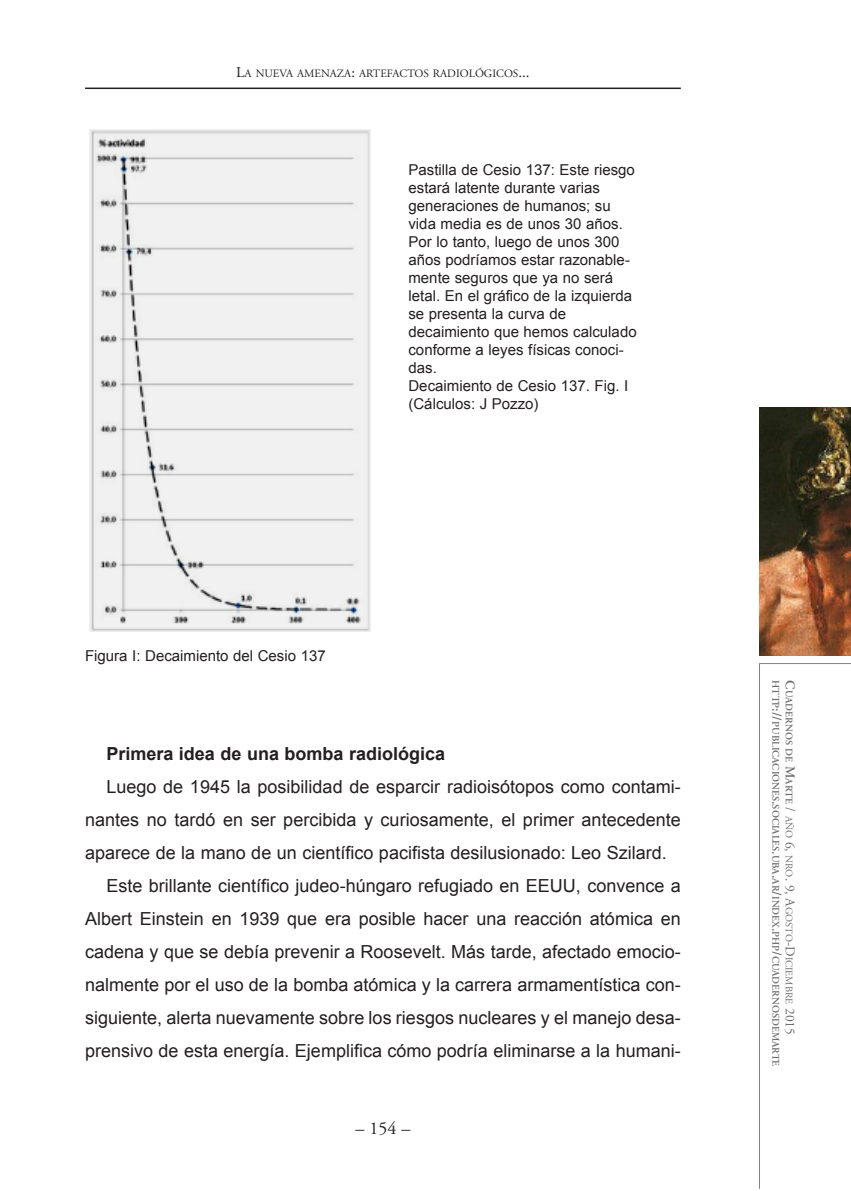
<style>
.page{position:relative;width:851px;height:1191px;background:#fff}
.page>*{position:absolute;margin:0;border:0;box-sizing:border-box;transform-origin:0 0}
.t1{font:18px "Arial";color:#231f20}
.t2{font:700 18px "Arial";color:#231f20}
.t3{font:18px "Adobe Garamond";color:#231f20}
.t4{font:15px/18px "Arial";color:#231f20}
.t5{font:11.25px "Adobe Garamond";color:#231f20}
.t6{font:600 10.2px/13.4px "Adobe Garamond";color:#6c6d70}
.s1{font-size:15px}
.s2{font-size:13.5px}
.s3{font-weight:400;font-size:13.5px}
.s4{font-weight:400}
</style>
<div class="page">
<hr style="left:759px;top:663px;width:91px;height:1px;background:#808285">
<hr style="left:759px;top:663px;width:1px;height:525px;background:#808285">
<img style="left:759px;top:407px;width:91px;height:248px">
<img style="left:89px;top:130px;width:281px;height:501px">
<hr style="left:85px;top:88px;width:595px;height:1px;background:#231f20">
<p class="t5" style="left:236px;top:69px;width:295px"><span class="s1">L</span>A NUEVA AMENAZA<span class="s1">:</span> ARTEFACTOS RADIOLÓGICOS<span class="s1">...</span></p>
<p class="t4" style="left:408px;top:160px;width:230px">Pastilla de Cesio 137: Este riesgo estará latente durante varias generaciones de humanos; su vida media es de unos 30 años.<br>Por lo tanto, luego de unos 300 años podríamos estar razonable&shy;mente seguros que ya no será letal. En el gráfico de la izquierda se presenta la curva de decaimiento que hemos calculado conforme a leyes físicas conoci&shy;das.<br>Decaimiento de Cesio 137. Fig. I (Cálculos: J Pozzo)</p>
<p class="t4" style="left:85px;top:647px;width:242px">Figura I: Decaimiento del Cesio 137</p>
<p class="t2" style="left:106px;top:744px;width:340px">Primera idea de una bomba radiológica</p>
<p class="t1" style="left:106px;top:777px;width:576px">Luego de 1945 la posibilidad de esparcir radioisótopos como contami-</p>
<p class="t1" style="left:85px;top:810px;width:597px">nantes no tardó en ser percibida y curiosamente, el primer antecedente</p>
<p class="t1" style="left:85px;top:843px;width:583px">aparece de la mano de un científico pacifista desilusionado: Leo Szilard.</p>
<p class="t1" style="left:106px;top:876px;width:576px">Este brillante científico judeo-húngaro refugiado en EEUU, convence a</p>
<p class="t1" style="left:85px;top:909px;width:597px">Albert Einstein en 1939 que era posible hacer una reacción atómica en</p>
<p class="t1" style="left:85px;top:942px;width:597px">cadena y que se debía prevenir a Roosevelt. Más tarde, afectado emocio-</p>
<p class="t1" style="left:85px;top:975px;width:597px">nalmente por el uso de la bomba atómica y la carrera armamentística con-</p>
<p class="t1" style="left:85px;top:1008px;width:597px">siguiente, alerta nuevamente sobre los riesgos nucleares y el manejo desa-</p>
<p class="t1" style="left:85px;top:1041px;width:597px">prensivo de esta energía. Ejemplifica cómo podría eliminarse a la humani-</p>
<p class="t3" style="left:355px;top:1120px;width:56px">– 154 –</p>
<p class="t6" style="left:794px;top:680px;width:387px;rotate:90deg"><span class="s2">C</span>UADERNOS DE <span class="s2">M</span>ARTE <span class="s3">/</span> <span class="s4">AÑO</span> <span class="s3">6,</span> <span class="s4">NRO</span><span class="s3">. 9, A</span><span class="s4">GOSTO</span><span class="s3">-D</span><span class="s4">ICIEMBRE</span> <span class="s3">2015<br></span>HTTP<span class="s2">://</span>PUBLICACIONES<span class="s2">.</span>SOCIALES<span class="s2">.</span>UBA<span class="s2">.</span>AR<span class="s2">/</span>INDEX<span class="s2">.</span>PHP<span class="s2">/</span>CUADERNOSDEMARTE</p>
</div>
